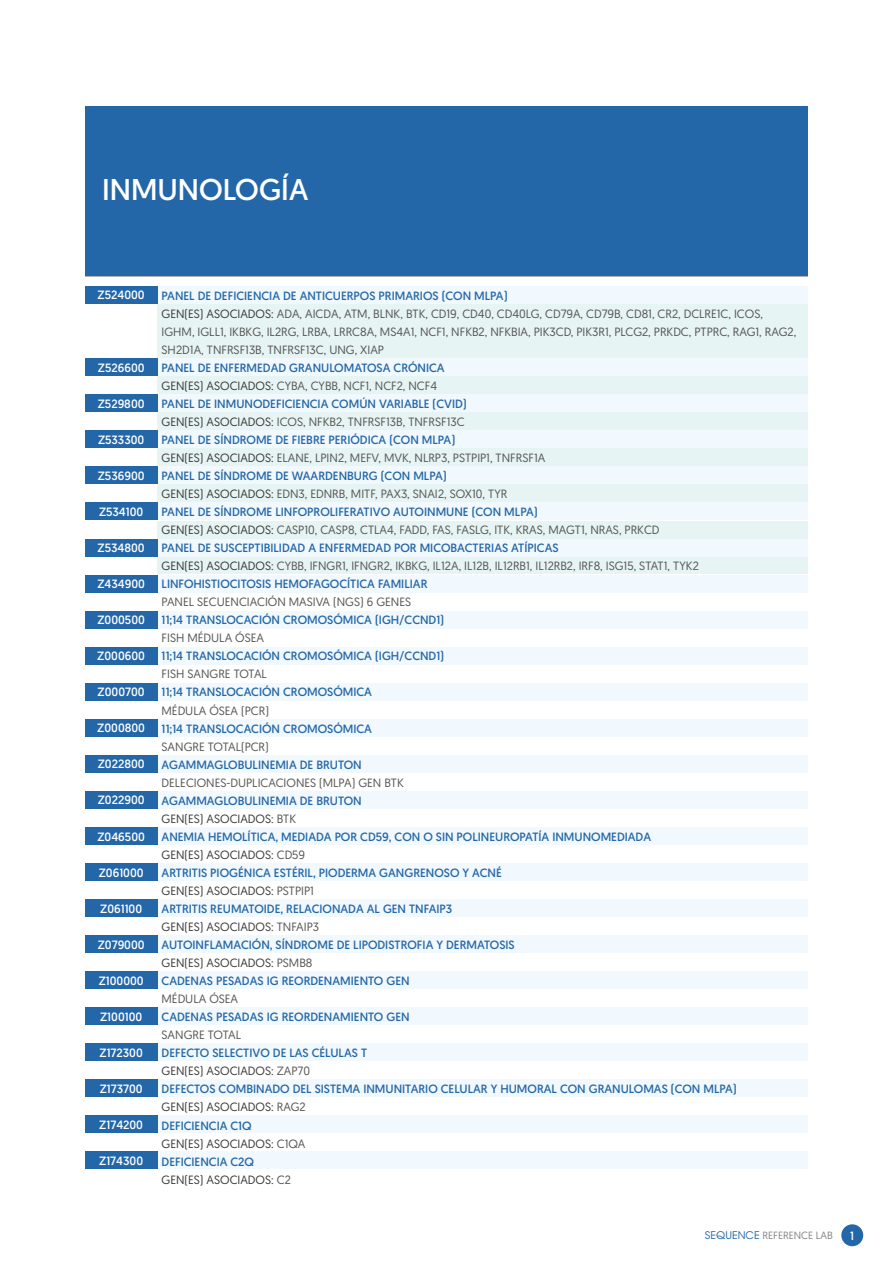
<style>
.page{position:relative;width:893px;height:1276px;background:#fff}
.page>*{position:absolute;margin:0;border:0;box-sizing:border-box;transform-origin:0 0}
.t1{font:30px "Geomanist";color:#fff}
.t2{font:12px/18px "Geomanist";color:#2467a8}
.t3{font:12px/18px "Geomanist";color:#575756}
.t4{font:12px "Geomanist";color:#fff}
.t5{font:10.5px "Geomanist";color:#878787}
.s1{color:#2467a8}
.s2{color:#3c3c3b}
.s3{color:#575756}
.s4{font-family:"ITC Avant Garde Std";color:#2467a8}
</style>
<div class="page">
<div style="left:157px;top:412px;width:651px;height:18px;background:#e7f4f4"></div>
<div style="left:157px;top:376px;width:651px;height:18px;background:#e7f4f4"></div>
<div style="left:157px;top:304px;width:651px;height:54px;background:#e7f4f4"></div>
<div style="left:157px;top:448px;width:651px;height:18px;background:#e7f4f4"></div>
<div style="left:157px;top:484px;width:651px;height:18px;background:#e7f4f4"></div>
<div style="left:157px;top:521px;width:651px;height:17px;background:#e7f4f4"></div>
<div style="left:157px;top:556px;width:651px;height:18px;background:#e7f4f4"></div>
<div style="left:85px;top:106px;width:723px;height:170px;background:#2467a8"></div>
<div style="left:841px;top:1224px;width:22px;height:22px;background:#2467a8;border-radius:50%"></div>
<div style="left:157px;top:647px;width:651px;height:17px;background:#f2f9fe"></div>
<div style="left:85px;top:647px;width:72px;height:17px;background:#2467a8"></div>
<div style="left:157px;top:358px;width:651px;height:18px;background:#f2f9fe"></div>
<div style="left:85px;top:358px;width:72px;height:18px;background:#2467a8"></div>
<div style="left:157px;top:935px;width:651px;height:18px;background:#f2f9fe"></div>
<div style="left:85px;top:935px;width:72px;height:18px;background:#2467a8"></div>
<div style="left:157px;top:791px;width:651px;height:18px;background:#f2f9fe"></div>
<div style="left:85px;top:791px;width:72px;height:18px;background:#2467a8"></div>
<div style="left:157px;top:502px;width:651px;height:18px;background:#f2f9fe"></div>
<div style="left:85px;top:502px;width:72px;height:18px;background:#2467a8"></div>
<div style="left:157px;top:1079px;width:651px;height:18px;background:#f2f9fe"></div>
<div style="left:85px;top:1079px;width:72px;height:18px;background:#2467a8"></div>
<div style="left:157px;top:719px;width:651px;height:17px;background:#f2f9fe"></div>
<div style="left:85px;top:719px;width:72px;height:17px;background:#2467a8"></div>
<div style="left:157px;top:430px;width:651px;height:18px;background:#f2f9fe"></div>
<div style="left:85px;top:430px;width:72px;height:18px;background:#2467a8"></div>
<div style="left:157px;top:1007px;width:651px;height:18px;background:#f2f9fe"></div>
<div style="left:85px;top:1007px;width:72px;height:18px;background:#2467a8"></div>
<div style="left:157px;top:286px;width:651px;height:18px;background:#f2f9fe"></div>
<div style="left:85px;top:286px;width:72px;height:18px;background:#2467a8"></div>
<div style="left:157px;top:863px;width:651px;height:18px;background:#f2f9fe"></div>
<div style="left:85px;top:863px;width:72px;height:18px;background:#2467a8"></div>
<div style="left:157px;top:574px;width:651px;height:18px;background:#f2f9fe"></div>
<div style="left:85px;top:574px;width:72px;height:18px;background:#2467a8"></div>
<div style="left:157px;top:683px;width:651px;height:17px;background:#f2f9fe"></div>
<div style="left:85px;top:683px;width:72px;height:17px;background:#2467a8"></div>
<div style="left:157px;top:394px;width:651px;height:18px;background:#f2f9fe"></div>
<div style="left:85px;top:394px;width:72px;height:18px;background:#2467a8"></div>
<div style="left:157px;top:971px;width:651px;height:18px;background:#f2f9fe"></div>
<div style="left:85px;top:971px;width:72px;height:18px;background:#2467a8"></div>
<div style="left:157px;top:827px;width:651px;height:18px;background:#f2f9fe"></div>
<div style="left:85px;top:827px;width:72px;height:18px;background:#2467a8"></div>
<div style="left:157px;top:538px;width:651px;height:18px;background:#f2f9fe"></div>
<div style="left:85px;top:538px;width:72px;height:18px;background:#2467a8"></div>
<div style="left:157px;top:1115px;width:651px;height:18px;background:#f2f9fe"></div>
<div style="left:157px;top:1151px;width:651px;height:18px;background:#f2f9fe"></div>
<div style="left:85px;top:1115px;width:72px;height:18px;background:#2467a8"></div>
<div style="left:85px;top:1151px;width:72px;height:18px;background:#2467a8"></div>
<div style="left:157px;top:755px;width:651px;height:18px;background:#f2f9fe"></div>
<div style="left:85px;top:755px;width:72px;height:18px;background:#2467a8"></div>
<div style="left:157px;top:466px;width:651px;height:18px;background:#f2f9fe"></div>
<div style="left:85px;top:466px;width:72px;height:18px;background:#2467a8"></div>
<div style="left:157px;top:1043px;width:651px;height:18px;background:#f2f9fe"></div>
<div style="left:85px;top:1043px;width:72px;height:18px;background:#2467a8"></div>
<div style="left:157px;top:899px;width:651px;height:18px;background:#f2f9fe"></div>
<div style="left:85px;top:899px;width:72px;height:18px;background:#2467a8"></div>
<div style="left:157px;top:611px;width:651px;height:17px;background:#f2f9fe"></div>
<div style="left:85px;top:611px;width:72px;height:17px;background:#2467a8"></div>
<h1 class="t1" style="left:102px;top:170px;width:208px">INMUNOLOGÍA</h1>
<p class="t4" style="left:98px;top:287px;width:49px">Z524000</p>
<p class="t4" style="left:98px;top:360px;width:48px">Z526600</p>
<p class="t4" style="left:98px;top:396px;width:48px">Z529800</p>
<p class="t4" style="left:98px;top:432px;width:48px">Z533300</p>
<p class="t4" style="left:98px;top:468px;width:48px">Z536900</p>
<p class="t4" style="left:99px;top:504px;width:46px">Z534100</p>
<p class="t4" style="left:98px;top:540px;width:49px">Z534800</p>
<p class="t4" style="left:97px;top:576px;width:49px">Z434900</p>
<p class="t4" style="left:97px;top:612px;width:49px">Z000500</p>
<p class="t4" style="left:97px;top:648px;width:49px">Z000600</p>
<p class="t4" style="left:98px;top:684px;width:49px">Z000700</p>
<p class="t4" style="left:97px;top:720px;width:49px">Z000800</p>
<p class="t4" style="left:98px;top:756px;width:48px">Z022800</p>
<p class="t4" style="left:98px;top:792px;width:48px">Z022900</p>
<p class="t4" style="left:97px;top:828px;width:49px">Z046500</p>
<p class="t4" style="left:99px;top:864px;width:46px">Z061000</p>
<p class="t4" style="left:100px;top:900px;width:43px">Z061100</p>
<p class="t4" style="left:98px;top:936px;width:48px">Z079000</p>
<p class="t4" style="left:99px;top:973px;width:46px">Z100000</p>
<p class="t4" style="left:100px;top:1009px;width:44px">Z100100</p>
<p class="t4" style="left:100px;top:1045px;width:45px">Z172300</p>
<p class="t4" style="left:100px;top:1081px;width:44px">Z173700</p>
<p class="t4" style="left:99px;top:1117px;width:45px">Z174200</p>
<p class="t4" style="left:99px;top:1153px;width:45px">Z174300</p>
<p class="t3" style="left:162px;top:286px;width:636px"><span class="s1">PANEL DE DEFICIENCIA DE ANTICUERPOS PRIMARIOS (CON MLPA)<br></span><span class="s2">GEN(ES) ASOCIADOS:</span> ADA, AICDA, ATM, BLNK, BTK, CD19, CD40, CD40LG, CD79A, CD79B, CD81, CR2, DCLRE1C, ICOS, IGHM, IGLL1, IKBKG, IL2RG, LRBA, LRRC8A, MS4A1, NCF1, NFKB2, NFKBIA, PIK3CD, PIK3R1, PLCG2, PRKDC, PTPRC, RAG1, RAG2, SH2D1A, TNFRSF13B, TNFRSF13C, UNG, XIAP</p>
<p class="t2" style="left:162px;top:358px;width:539px">PANEL DE ENFERMEDAD GRANULOMATOSA CRÓNICA<br><span class="s2">GEN(ES) ASOCIADOS:</span> <span class="s3">CYBA, CYBB, NCF1, NCF2, NCF4<br></span>PANEL DE INMUNODEFICIENCIA COMÚN VARIABLE (CVID)<br><span class="s2">GEN(ES) ASOCIADOS:</span> <span class="s3">ICOS, NFKB2, TNFRSF13B, TNFRSF13C<br></span>PANEL DE SÍNDROME DE FIEBRE PERIÓDICA (CON MLPA)<br><span class="s2">GEN(ES) ASOCIADOS:</span> <span class="s3">ELANE, LPIN2, MEFV, MVK, NLRP3, PSTPIP1, TNFRSF1A<br></span>PANEL DE SÍNDROME DE WAARDENBURG (CON MLPA)<br><span class="s2">GEN(ES) ASOCIADOS:</span> <span class="s3">EDN3, EDNRB, MITF, PAX3, SNAI2, SOX10, TYR<br></span>PANEL DE SÍNDROME LINFOPROLIFERATIVO AUTOINMUNE (CON MLPA)<br><span class="s2">GEN(ES) ASOCIADOS:</span> <span class="s3">CASP10, CASP8, CTLA4, FADD, FAS, FASLG, ITK, KRAS, MAGT1, NRAS, PRKCD<br></span>PANEL DE SUSCEPTIBILIDAD A ENFERMEDAD POR MICOBACTERIAS ATÍPICAS<br><span class="s2">GEN(ES) ASOCIADOS:</span> <span class="s3">CYBB, IFNGR1, IFNGR2, IKBKG, IL12A, IL12B, IL12RB1, IL12RB2, IRF8, ISG15, STAT1, TYK2<br></span>LINFOHISTIOCITOSIS HEMOFAGOCÍTICA FAMILIAR</p>
<p class="t3" style="left:162px;top:593px;width:251px">PANEL SECUENCIACIÓN MASIVA (NGS) 6 GENES</p>
<p class="t2" style="left:162px;top:611px;width:284px">11;14 TRANSLOCACIÓN CROMOSÓMICA (IGH/CCND1)</p>
<p class="t3" style="left:162px;top:629px;width:104px">FISH MÉDULA ÓSEA</p>
<p class="t2" style="left:162px;top:647px;width:284px">11;14 TRANSLOCACIÓN CROMOSÓMICA (IGH/CCND1)</p>
<p class="t3" style="left:162px;top:665px;width:107px">FISH SANGRE TOTAL</p>
<p class="t2" style="left:162px;top:683px;width:212px">11;14 TRANSLOCACIÓN CROMOSÓMICA</p>
<p class="t3" style="left:162px;top:701px;width:109px">MÉDULA ÓSEA (PCR)</p>
<p class="t2" style="left:162px;top:719px;width:212px">11;14 TRANSLOCACIÓN CROMOSÓMICA</p>
<p class="t3" style="left:162px;top:737px;width:109px">SANGRE TOTAL(PCR)</p>
<p class="t2" style="left:162px;top:755px;width:202px">AGAMMAGLOBULINEMIA DE BRUTON</p>
<p class="t3" style="left:162px;top:773px;width:244px">DELECIONES-DUPLICACIONES (MLPA) GEN BTK</p>
<p class="t2" style="left:162px;top:791px;width:491px">AGAMMAGLOBULINEMIA DE BRUTON<br><span class="s2">GEN(ES) ASOCIADOS:</span> <span class="s3">BTK<br></span>ANEMIA HEMOLÍTICA, MEDIADA POR CD59, CON O SIN POLINEUROPATÍA INMUNOMEDIADA <span class="s2">GEN(ES) ASOCIADOS:</span> <span class="s3">CD59<br></span>ARTRITIS PIOGÉNICA ESTÉRIL, PIODERMA GANGRENOSO Y ACNÉ<br><span class="s2">GEN(ES) ASOCIADOS:</span> <span class="s3">PSTPIP1<br></span>ARTRITIS REUMATOIDE, RELACIONADA AL GEN TNFAIP3<br><span class="s2">GEN(ES) ASOCIADOS:</span> <span class="s3">TNFAIP3<br></span>AUTOINFLAMACIÓN, SÍNDROME DE LIPODISTROFIA Y DERMATOSIS<br><span class="s2">GEN(ES) ASOCIADOS:</span> <span class="s3">PSMB8<br></span>CADENAS PESADAS IG REORDENAMIENTO GEN</p>
<p class="t3" style="left:162px;top:989px;width:78px">MÉDULA ÓSEA</p>
<p class="t2" style="left:162px;top:1008px;width:249px">CADENAS PESADAS IG REORDENAMIENTO GEN</p>
<p class="t3" style="left:162px;top:1025px;width:81px">SANGRE TOTAL</p>
<p class="t2" style="left:162px;top:1044px;width:577px">DEFECTO SELECTIVO DE LAS CÉLULAS T<br><span class="s2">GEN(ES) ASOCIADOS:</span> <span class="s3">ZAP70<br></span>DEFECTOS COMBINADO DEL SISTEMA INMUNITARIO CELULAR Y HUMORAL CON GRANULOMAS (CON MLPA)<br><span class="s2">GEN(ES) ASOCIADOS:</span> <span class="s3">RAG2<br></span>DEFICIENCIA C1Q<br><span class="s2">GEN(ES) ASOCIADOS:</span> <span class="s3">C1QA<br></span>DEFICIENCIA C2Q<br><span class="s2">GEN(ES) ASOCIADOS:</span> <span class="s3">C2</span></p>
<p class="t5" style="left:705px;top:1228px;width:129px"><span class="s4">SEQUENCE</span> REFERENCE LAB</p>
<p class="t4" style="left:850px;top:1227px;width:5px">1</p>
</div>
